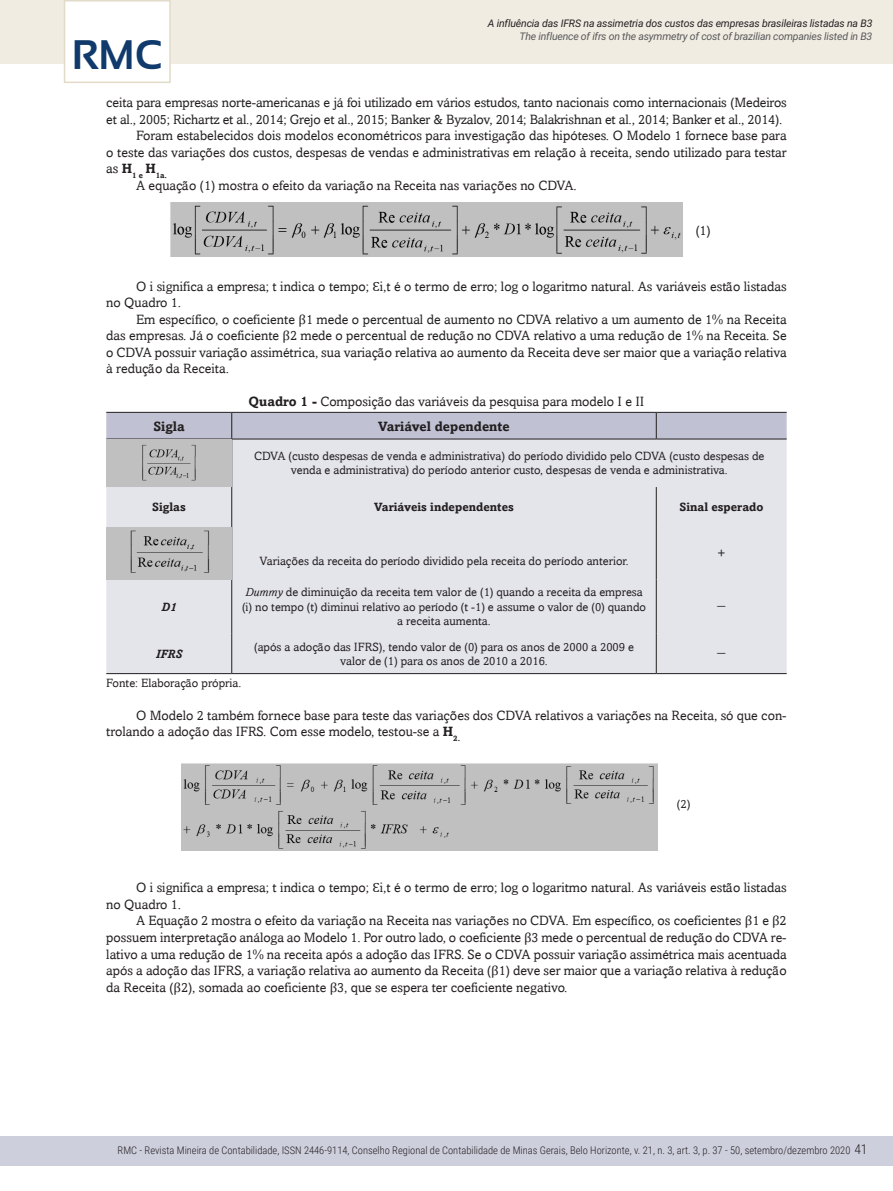
<style>
.page{position:relative;width:893px;height:1191px;background:#fff}
.page>*{position:absolute;margin:0;border:0;box-sizing:border-box;transform-origin:0 0}
.t1{font:700 41.25px "Sansation";color:#103a6b}
.texto_corrido_1{font:13.5px/16.5px "Amasis";color:#231f20}
.Tabela-_titulo{font:13.5px "Amasis";color:#231f20}
.título_quadro_tabela{font:700 13.5px "Amasis";color:#231f20}
.t2{font:300 13.5px "Roboto Condensed";color:#231f20}
.fonte_quadro_tabela{font:12px/14.4px "Amasis";color:#231f20;text-align:center}
.fonte_quadro_tabela-2{font:700 12px "Amasis";color:#231f20}
.Fonte-tab-img{font:12px "Amasis";color:#231f20}
.fonte_quadro_tabela-3{font:italic 700 12px "Amasis";color:#231f20}
.fonte_quadro_tabela-4{font:12px "Cambria Math";color:#231f20}
.t3{font:300 10.5px "Roboto Condensed";color:#231f20}
.t4{font:italic 10.5px "Roboto";letter-spacing:-.015em;color:#231f20}
.t5{font:italic 10.5px "Roboto";letter-spacing:-.02em;color:#57585a}
.texto_corrido_1-2{font:700 7.8px "Amasis";color:#231f20}
.s1{font-family:"Cambria Math"}
.s2{font-weight:700}
.s3{font-style:italic}
</style>
<div class="page">
<div style="left:0;top:1135px;width:893px;height:30px;background:#cecfdd"></div>
<div style="left:0;top:0;width:893px;height:64px;background:#f1ece2"></div>
<div style="left:64px;top:0;width:107px;height:83px;background:#fff;border:2px solid #e3dbc9"></div>
<img style="left:171px;top:203px;width:512px;height:53px">
<div style="left:106px;top:439px;width:681px;height:234px;background:#e4e4eb"></div>
<div style="left:106px;top:412px;width:681px;height:26px;background:#c0c1d2"></div>
<hr style="left:106px;top:438px;width:126px;height:1px;background:#231f20">
<hr style="left:231px;top:487px;width:1px;height:40px;background:#231f20">
<hr style="left:231px;top:527px;width:1px;height:52px;background:#231f20">
<hr style="left:231px;top:579px;width:1px;height:55px;background:#231f20">
<hr style="left:656px;top:487px;width:1px;height:40px;background:#231f20">
<hr style="left:656px;top:527px;width:1px;height:52px;background:#231f20">
<hr style="left:656px;top:579px;width:1px;height:55px;background:#231f20">
<hr style="left:232px;top:438px;width:424px;height:1px;background:#231f20">
<hr style="left:231px;top:439px;width:1px;height:48px;background:#231f20">
<hr style="left:656px;top:438px;width:131px;height:1px;background:#231f20">
<hr style="left:106px;top:673px;width:126px;height:1px;background:#231f20">
<hr style="left:231px;top:634px;width:1px;height:39px;background:#231f20">
<hr style="left:232px;top:673px;width:424px;height:1px;background:#231f20">
<hr style="left:656px;top:634px;width:1px;height:39px;background:#231f20">
<hr style="left:656px;top:673px;width:131px;height:1px;background:#231f20">
<div style="left:106px;top:439px;width:125px;height:48px;background:#c0c0c0"></div>
<img style="left:142px;top:444px;width:54px;height:37px">
<div style="left:106px;top:527px;width:125px;height:52px;background:#c0c0c0"></div>
<img style="left:130px;top:530px;width:80px;height:43px">
<img style="left:182px;top:763px;width:475px;height:87px">
<p class="t4" style="left:488px;top:16px;width:386px">A influência das IFRS na assimetria dos custos das empresas brasileiras listadas na B3</p>
<p class="t5" style="left:520px;top:29px;width:354px">The influence of ifrs on the asymmetry of cost of brazilian companies listed in B3</p>
<h1 class="t1" style="left:72px;top:32px;width:92px">RMC</h1>
<p class="texto_corrido_1" style="left:106px;top:94px;width:682px">ceita para empresas norte-americanas e já foi utilizado em vários estudos, tanto nacionais como internacionais (Medeiros et al., 2005; Richartz et al., 2014; Grejo et al., 2015; Banker &amp; Byzalov, 2014; Balakrishnan et al., 2014; Banker et al., 2014).</p>
<p class="texto_corrido_1" style="left:106px;top:127px;width:682px;text-align:right">Foram estabelecidos dois modelos econométricos para investigação das hipóteses. O Modelo 1 fornece base para<br>o teste das variações dos custos, despesas de vendas e administrativas em relação à receita, sendo utilizado para testar</p>
<p class="texto_corrido_1-2" style="left:106px;top:170px;width:62px"><sup>as</sup> <sup>H</sup>1 e <sup>H</sup>1a.</p>
<p class="texto_corrido_1" style="left:136px;top:177px;width:442px">A equação (1) mostra o efeito da variação na Receita nas variações no CDVA.</p>
<p class="texto_corrido_1" style="left:696px;top:222px;width:16px">(1)</p>
<p class="texto_corrido_1" style="left:106px;top:278px;width:682px;text-indent:30px">O i significa a empresa; t indica o tempo; <span class="s1">Ԑ</span>i,t é o termo de erro; log o logaritmo natural. As variáveis estão listadas no Quadro 1.</p>
<p class="texto_corrido_1" style="left:106px;top:311px;width:682px;text-align:justify;text-indent:30px">Em específico, o coeficiente <span class="s1">β</span>1 mede o percentual de aumento no CDVA relativo a um aumento de 1% na Receita das empresas. Já o coeficiente <span class="s1">β</span>2 mede o percentual de redução no CDVA relativo a uma redução de 1% na Receita. Se o CDVA possuir variação assimétrica, sua variação relativa ao aumento da Receita deve ser maior que a variação relativa à redução da Receita.</p>
<p class="Tabela-_titulo" style="left:249px;top:393px;width:397px"><span class="s2">Quadro 1 -</span> Composição das variáveis da pesquisa para modelo I e II</p>
<p class="título_quadro_tabela" style="left:153px;top:418px;width:33px">Sigla</p>
<p class="título_quadro_tabela" style="left:378px;top:418px;width:133px">Variável dependente</p>
<p class="fonte_quadro_tabela" style="left:254px;top:449px;width:512px">CDVA (custo despesas de venda e administrativa) do período dividido pelo CDVA (custo despesas de venda e administrativa) do período anterior custo, despesas de venda e administrativa.</p>
<p class="fonte_quadro_tabela-2" style="left:152px;top:500px;width:35px">Siglas</p>
<p class="fonte_quadro_tabela-2" style="left:374px;top:500px;width:141px">Variáveis independentes</p>
<p class="fonte_quadro_tabela-2" style="left:680px;top:500px;width:85px">Sinal esperado</p>
<p class="fonte_quadro_tabela-3" style="left:162px;top:599px;width:16px">D1</p>
<p class="fonte_quadro_tabela" style="left:259px;top:553px;width:371px">Variações da receita do período dividido pela receita do período anterior.</p>
<p class="fonte_quadro_tabela" style="left:242px;top:585px;width:405px"><span class="s3">Dummy</span> de diminuição da receita tem valor de (1) quando a receita da empresa (i) no tempo (t) diminui relativo ao período (t -1) e assume o valor de (0) quando a receita aumenta.</p>
<p class="fonte_quadro_tabela" style="left:717px;top:546px;width:10px">+</p>
<p class="fonte_quadro_tabela-4" style="left:718px;top:600px;width:9px">─</p>
<p class="fonte_quadro_tabela-3" style="left:156px;top:646px;width:28px">IFRS</p>
<p class="fonte_quadro_tabela" style="left:254px;top:639px;width:381px">(após a adoção das IFRS), tendo valor de (0) para os anos de 2000 a 2009 e valor de (1) para os anos de 2010 a 2016.</p>
<p class="fonte_quadro_tabela-4" style="left:718px;top:647px;width:9px">─</p>
<p class="Fonte-tab-img" style="left:106px;top:675px;width:136px">Fonte: Elaboração própria.</p>
<p class="texto_corrido_1" style="left:106px;top:706px;width:682px;text-indent:30px">O Modelo 2 também fornece base para teste das variações dos CDVA relativos a variações na Receita, só que con&shy;trolando a adoção das IFRS. Com esse modelo, testou-se a <span class="s2">H</span><sub>2.</sub></p>
<p class="fonte_quadro_tabela" style="left:677px;top:796px;width:15px">(2)</p>
<p class="texto_corrido_1" style="left:106px;top:879px;width:682px;text-indent:30px">O i significa a empresa; t indica o tempo; <span class="s1">Ԑ</span>i,t é o termo de erro; log o logaritmo natural. As variáveis estão listadas no Quadro 1.</p>
<p class="texto_corrido_1" style="left:106px;top:912px;width:682px;text-align:justify;text-indent:30px">A Equação 2 mostra o efeito da variação na Receita nas variações no CDVA. Em específico, os coeficientes <span class="s1">β</span>1 e <span class="s1">β</span>2 possuem interpretação análoga ao Modelo 1. Por outro lado, o coeficiente <span class="s1">β</span>3 mede o percentual de redução do CDVA re&shy;lativo a uma redução de 1% na receita após a adoção das IFRS. Se o CDVA possuir variação assimétrica mais acentuada após a adoção das IFRS, a variação relativa ao aumento da Receita (<span class="s1">β</span>1) deve ser maior que a variação relativa à redução da Receita (<span class="s1">β</span>2), somada ao coeficiente <span class="s1">β</span>3, que se espera ter coeficiente negativo.</p>
<p class="t2" style="left:854px;top:1140px;width:15px">41</p>
<p class="t3" style="left:118px;top:1143px;width:734px">RMC - Revista Mineira de Contabilidade, ISSN 2446-9114, Conselho Regional de Contabilidade de Minas Gerais, Belo Horizonte, v. 21, n. 3, art. 3, p. 37 - 50, setembro/dezembro 2020</p>
</div>
